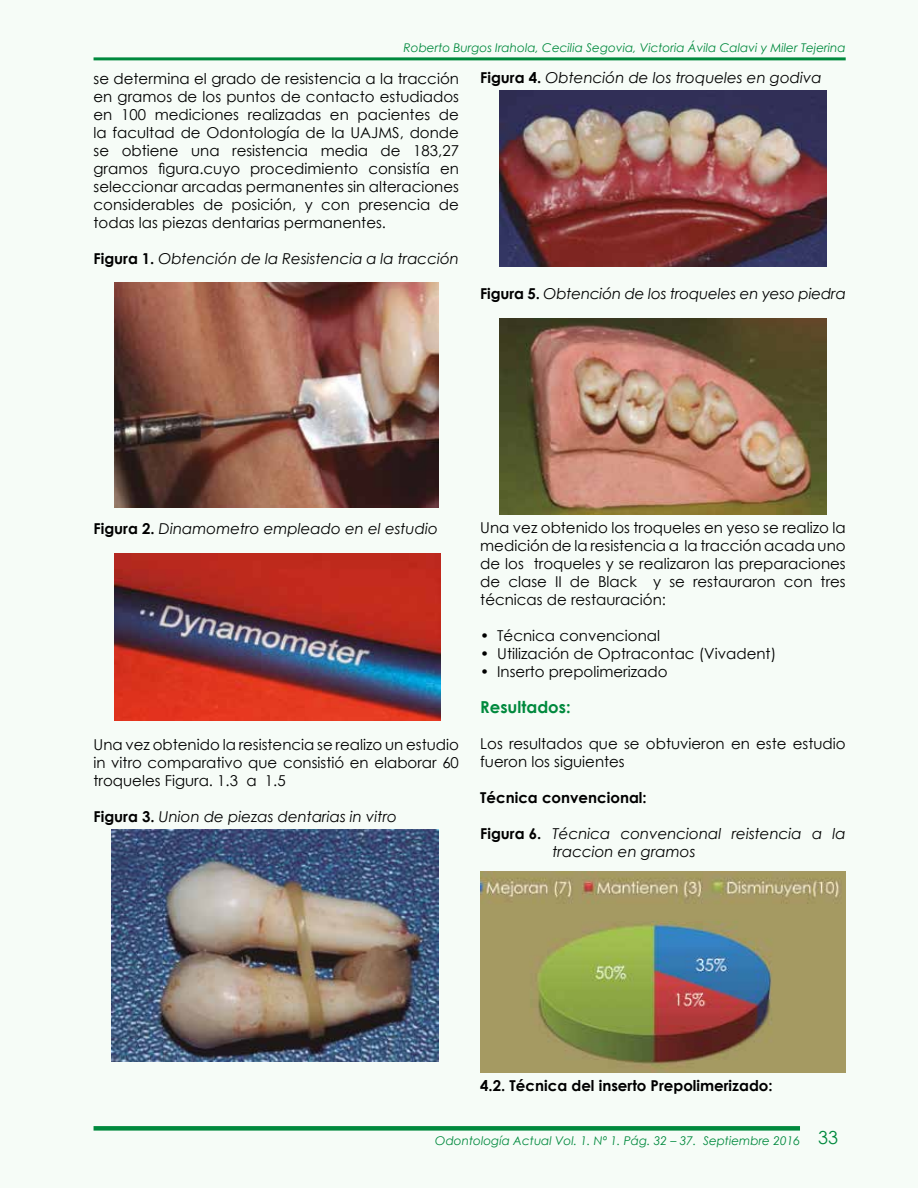
<style>
.page{position:relative;width:918px;height:1188px;background:#fff}
.page>*{position:absolute;margin:0;border:0;box-sizing:border-box;transform-origin:0 0}
.t1{font:18px "Century Gothic";color:#00893d}
.t2{font:700 16.5px "Century Gothic";color:#00893d}
.t3{font:15px/18px "Century Gothic";color:#000;text-align:justify}
.t4{font:italic 15px/18px "Century Gothic";color:#000}
.t5{font:700 15px "Century Gothic";color:#000}
.t6{font:italic 12px "Century Gothic";color:#00893d}
.s1{font-weight:700;font-style:normal}
</style>
<div class="page">
<div style="left:93px;top:57px;width:753px;height:1074px;background:#f6fcf7"></div>
<div style="left:94px;top:1126px;width:706px;height:5px;background:#00893d"></div>
<hr style="left:94px;top:57px;width:752px;height:3px;background:#00893d">
<img style="left:114px;top:282px;width:324px;height:225px">
<img style="left:112px;top:830px;width:326px;height:232px">
<img style="left:500px;top:90px;width:326px;height:176px">
<img style="left:500px;top:319px;width:326px;height:195px">
<img style="left:115px;top:554px;width:325px;height:166px">
<img style="left:480px;top:871px;width:366px;height:202px">
<p class="t6" style="left:404px;top:39px;width:444px">Roberto Burgos Irahola, Cecilia Segovia, Victoria Ávila Calavi y Miler Tejerina</p>
<p class="t3" style="left:94px;top:69px;width:367px">se determina el grado de resistencia a la tracción en gramos de los puntos de contacto estudiados en 100 mediciones realizadas en pacientes de la facultad de Odontología de la UAJMS, donde se obtiene una resistencia media de 183,27 gramos figura.cuyo procedimiento consistía en seleccionar arcadas permanentes sin alteraciones considerables de posición, y con presencia de todas las piezas dentarias permanentes.</p>
<p class="t4" style="left:94px;top:249px;width:367px"><span class="s1">Figura 1.</span> Obtención de la Resistencia a la tracción</p>
<p class="t4" style="left:480px;top:68px;width:343px"><span class="s1">Figura 4.</span> Obtención de los troqueles en godiva</p>
<p class="t4" style="left:480px;top:284px;width:367px"><span class="s1">Figura 5.</span> Obtención de los troqueles en yeso piedra</p>
<p class="t4" style="left:94px;top:519px;width:346px"><span class="s1">Figura 2.</span> Dinamometro empleado en el estudio</p>
<p class="t3" style="left:94px;top:735px;width:367px">Una vez obtenido la resistencia se realizo un estudio in vitro comparativo que consistió en elaborar 60 troqueles Figura. 1.3 a 1.5</p>
<p class="t4" style="left:94px;top:807px;width:305px"><span class="s1">Figura 3.</span> Union de piezas dentarias in vitro</p>
<p class="t3" style="left:480px;top:518px;width:367px">Una vez obtenido los troqueles en yeso se realizo la medición de la resistencia a la tracción acada uno de los troqueles y se realizaron las preparaciones de clase II de Black y se restauraron con tres técnicas de restauración:</p>
<p class="t3" style="left:480px;top:626px;width:181px">• Técnica convencional</p>
<p class="t3" style="left:480px;top:644px;width:298px">• Utilización de Optracontac (Vivadent)</p>
<p class="t3" style="left:480px;top:662px;width:189px">• Inserto prepolimerizado</p>
<p class="t2" style="left:480px;top:697px;width:92px">Resultados:</p>
<p class="t3" style="left:480px;top:734px;width:367px">Los resultados que se obtuvieron en este estudio fueron los siguientes</p>
<p class="t5" style="left:480px;top:788px;width:168px">Técnica convencional:</p>
<p class="t4" style="left:553px;top:824px;width:295px;text-indent:-72px"><span class="s1">Figura 6.</span> Técnica convencional reistencia a la traccion en gramos</p>
<p class="t5" style="left:480px;top:1076px;width:294px">4.2. Técnica del inserto Prepolimerizado:</p>
<p class="t6" style="left:435px;top:1133px;width:366px">Odontología Actual Vol. 1. Nº 1. Pág. 32 – 37. Septiembre 2016</p>
<p class="t1" style="left:818px;top:1126px;width:21px">33</p>
</div>
